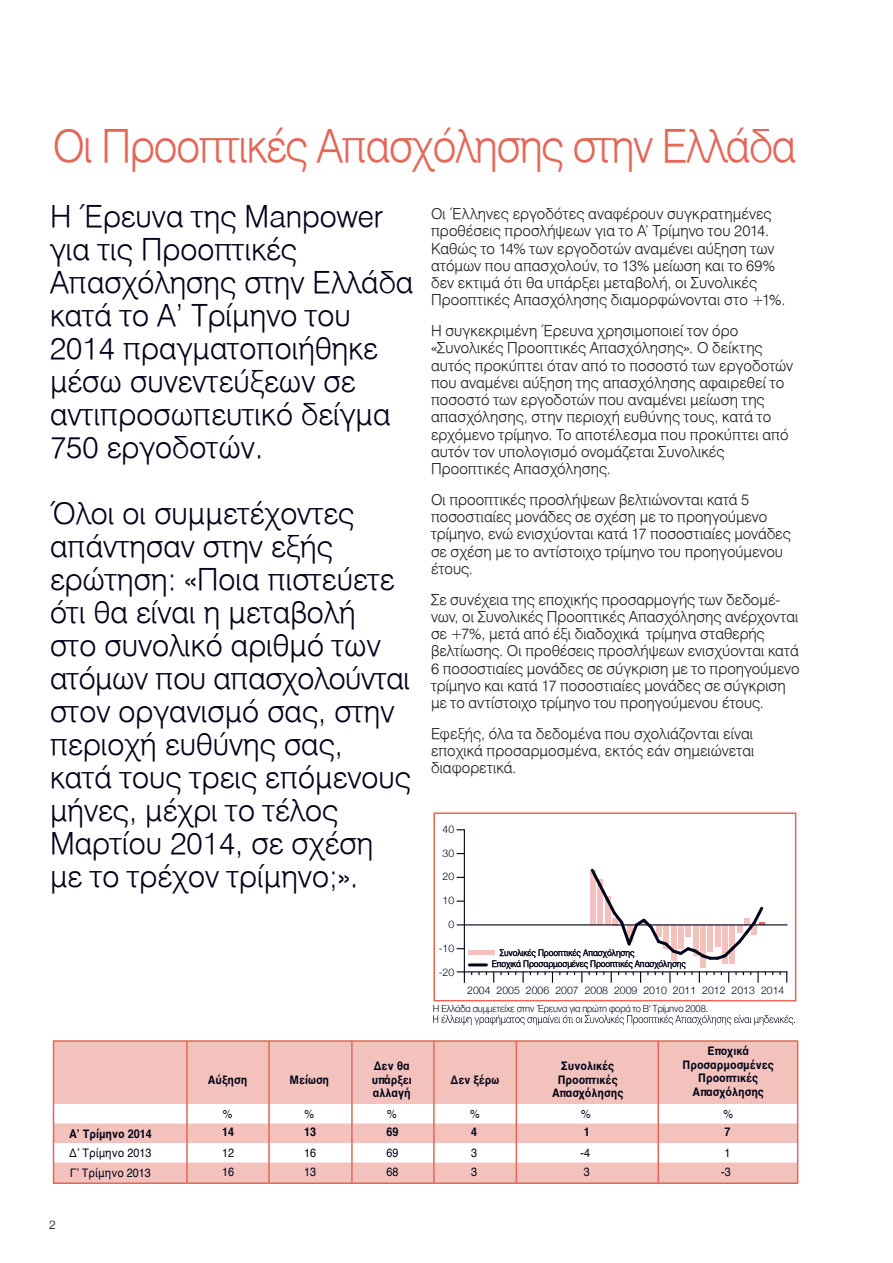
<style>
.page{position:relative;width:893px;height:1263px;background:#fff}
.page>*{position:absolute;margin:0;border:0;box-sizing:border-box;transform-origin:0 0}
.t1{font:300 45px "UB Helvetica";letter-spacing:-.03em;color:#e46758;scale:.93 1}
.t2{font:300 30px/33px "UB Helvetica";color:#000319}
.t3{font:300 15px/17.2px "UB Helvetica";color:#1d1d1b}
.t4{font:700 12px/13.5px "Helvetica";color:#000319;text-align:center;scale:.9 1}
.t5{font:12px "Helvetica";color:#000319;scale:.9 1}
.t6{font:300 12px "Helvetica Neue";color:#000319}
.t7{font:300 10.5px "Helvetica Neue";color:#000319}
.t8{font:300 10.5px "CF Helvetica";letter-spacing:-.01em;color:#000319;scale:.95 1}
.t9{font:9px "UB Helvetica";letter-spacing:-.015em;color:#000319;scale:.9 1}
</style>
<div class="page">
<div style="left:54px;top:1041px;width:744px;height:143px;background:#f4c2bc"></div>
<div style="left:53px;top:1143px;width:744px;height:19px;background:#fff"></div>
<div style="left:54px;top:1104px;width:744px;height:19px;background:#fff"></div>
<div style="left:53px;top:1040px;width:745px;height:144px;border:2px solid #e46758"></div>
<hr style="left:186px;top:1041px;width:2px;height:142px;background:#e46758">
<hr style="left:268px;top:1041px;width:2px;height:142px;background:#e46758">
<hr style="left:351px;top:1041px;width:2px;height:142px;background:#e46758">
<hr style="left:433px;top:1041px;width:2px;height:142px;background:#e46758">
<hr style="left:516px;top:1041px;width:1px;height:142px;background:#e46758">
<hr style="left:657px;top:1041px;width:2px;height:142px;background:#e46758">
<div style="left:700px;top:925px;width:6px;height:43px;background:#f4c2bc"></div>
<div style="left:722px;top:925px;width:6px;height:38px;background:#f4c2bc"></div>
<div style="left:730px;top:925px;width:5px;height:38px;background:#f4c2bc"></div>
<svg style="left:588px;top:868px;width:178px;height:94px"></svg>
<hr style="left:464px;top:829px;width:1px;height:144px;background:#000319">
<svg style="left:457px;top:900px;width:7px;height:2px"></svg>
<hr style="left:457px;top:924px;width:330px;height:1px;background:#000319">
<hr style="left:469px;top:963px;width:17px;height:3px;background:#000319">
<div style="left:468px;top:950px;width:26px;height:5px;background:#f4c2bc"></div>
<hr style="left:457px;top:971px;width:330px;height:1px;background:#000319">
<svg style="left:757px;top:972px;width:2px;height:11px"></svg>
<svg style="left:780px;top:971px;width:7px;height:11px"></svg>
<div style="left:433px;top:812px;width:363px;height:189px;border:2px solid #e46758"></div>
<svg style="left:433px;top:1015px;width:362px;height:10px"></svg>
<h1 class="t1" style="left:53px;top:120px;width:801px">Οι Προοπτικές Απασχόλησης στην Ελλάδα</h1>
<h2 class="t2" style="left:50px;top:200px;width:365px">Η Έρευνα της Manpower για τις Προοπτικές<br>Απασχόλησης στην Ελλάδα κατά το Α’ Τρίµηνο του<br>2014 πραγµατοποιήθηκε µέσω συνεντεύξεων σε αντιπροσωπευτικό δείγµα<br>750 εργοδοτών.</h2>
<p class="t2" style="left:50px;top:497px;width:363px">Όλοι οι συµµετέχοντες απάντησαν στην εξής ερώτηση: «Ποια πιστεύετε ότι θα είναι η µεταβολή<br>στο συνολικό αριθµό των ατόµων που απασχολούνται στον οργανισµό σας, στην περιοχή ευθύνης σας, κατά τους τρεις επόµενους µήνες, µέχρι το τέλος<br>Μαρτίου 2014, σε σχέση µε το τρέχον τρίµηνο;».</p>
<p class="t3" style="left:431px;top:205px;width:356px">Οι Έλληνες εργοδότες αναφέρουν συγκρατηµένες προθέσεις προσλήψεων για το Α’ Τρίµηνο του 2014.<br>Καθώς το 14% των εργοδοτών αναµένει αύξηση των ατόµων που απασχολούν, το 13% µείωση και το 69% δεν εκτιµά ότι θα υπάρξει µεταβολή, οι Συνολικές Προοπτικές Απασχόλησης διαµορφώνονται στο +1%.</p>
<p class="t3" style="left:431px;top:322px;width:364px">Η συγκεκριµένη Έρευνα χρησιµοποιεί τον όρο «Συνολικές Προοπτικές Απασχόλησης». Ο δείκτης αυτός προκύπτει όταν από το ποσοστό των εργοδοτών που αναµένει αύξηση της απασχόλησης αφαιρεθεί το ποσοστό των εργοδοτών που αναµένει µείωση της απασχόλησης, στην περιοχή ευθύνης τους, κατά το ερχόµενο τρίµηνο. Το αποτέλεσµα που προκύπτει από αυτόν τον υπολογισµό ονοµάζεται Συνολικές Προοπτικές Απασχόλησης.</p>
<p class="t3" style="left:431px;top:491px;width:361px">Οι προοπτικές προσλήψεων βελτιώνονται κατά 5 ποσοστιαίες µονάδες σε σχέση µε το προηγούµενο τρίµηνο, ενώ ενισχύονται κατά 17 ποσοστιαίες µονάδες σε σχέση µε το αντίστοιχο τρίµηνο του προηγούµενου έτους.</p>
<p class="t3" style="left:431px;top:591px;width:370px">Σε συνέχεια της εποχικής προσαρµογής των δεδοµέ&shy;νων, οι Συνολικές Προοπτικές Απασχόλησης ανέρχονται σε +7%, µετά από έξι διαδοχικά τρίµηνα σταθερής βελτίωσης. Οι προθέσεις προσλήψεων ενισχύονται κατά 6 ποσοστιαίες µονάδες σε σύγκριση µε το προηγούµενο τρίµηνο και κατά 17 ποσοστιαίες µονάδες σε σύγκριση µε το αντίστοιχο τρίµηνο του προηγούµενου έτους.</p>
<p class="t3" style="left:431px;top:725px;width:325px;text-align:justify">Εφεξής, όλα τα δεδοµένα που σχολιάζονται είναι εποχικά προσαρµοσµένα, εκτός εάν σηµειώνεται διαφορετικά.</p>
<p class="t7" style="left:443px;top:821px;width:13px">40</p>
<p class="t7" style="left:443px;top:844px;width:13px">30</p>
<p class="t7" style="left:443px;top:868px;width:13px">20</p>
<p class="t7" style="left:443px;top:892px;width:13px">10</p>
<p class="t7" style="left:448px;top:916px;width:7px">0</p>
<p class="t7" style="left:439px;top:939px;width:17px">-10</p>
<p class="t7" style="left:439px;top:963px;width:17px">-20</p>
<p class="t8" style="left:433px;top:1003px;width:291px">Η Ελλάδα συµµετείχε στην Έρευνα για πρώτη φορά το Β' Tρίµηνο 2008.</p>
<p class="t9" style="left:499px;top:948px;width:152px">Συνολικές Προοπτικές Απασχόλησης</p>
<p class="t7" style="left:467px;top:981px;width:319px">2004 2005 2006 2007 2008 2009 2010 2011 2012 2013 2014</p>
<p class="t9" style="left:492px;top:959px;width:217px">Εποχικά Προσαρµοσµένες Προοπτικές Απασχόλησης</p>
<p class="t4" style="left:208px;top:1073px;width:45px">Αύξηση</p>
<p class="t5" style="left:223px;top:1105px;width:12px">%</p>
<p class="t4" style="left:290px;top:1073px;width:45px">Μείωση</p>
<p class="t5" style="left:305px;top:1105px;width:12px">%</p>
<p class="t4" style="left:372px;top:1059px;width:46px;text-align:left">Δεν θα υπάρξει αλλαγή</p>
<p class="t5" style="left:387px;top:1104px;width:12px">%</p>
<p class="t4" style="left:451px;top:1073px;width:56px">Δεν ξέρω</p>
<p class="t5" style="left:470px;top:1104px;width:12px">%</p>
<p class="t4" style="left:552px;top:1059px;width:81px">Συνολικές<br>Προοπτικές<br>Απασχόλησης</p>
<p class="t5" style="left:581px;top:1104px;width:12px">%</p>
<p class="t4" style="left:683px;top:1044px;width:103px">Εποχικά<br>Προσαρμοσμένες<br>Προοπτικές<br>Απασχόλησης</p>
<p class="t5" style="left:723px;top:1104px;width:12px">%</p>
<p class="t4" style="left:69px;top:1127px;width:94px">A’ Τρίμηνο 2014</p>
<p class="t4" style="left:222px;top:1125px;width:15px">14</p>
<p class="t4" style="left:304px;top:1125px;width:15px">13</p>
<p class="t4" style="left:387px;top:1125px;width:15px">69</p>
<p class="t4" style="left:471px;top:1125px;width:8px">4</p>
<p class="t4" style="left:584px;top:1125px;width:8px">1</p>
<p class="t4" style="left:724px;top:1125px;width:8px">7</p>
<p class="t5" style="left:69px;top:1143px;width:93px">Δ’ Τρίμηνο 2013</p>
<p class="t5" style="left:222px;top:1143px;width:15px">12</p>
<p class="t5" style="left:304px;top:1143px;width:15px">16</p>
<p class="t5" style="left:387px;top:1143px;width:15px">69</p>
<p class="t5" style="left:471px;top:1143px;width:8px">3</p>
<p class="t5" style="left:580px;top:1143px;width:12px">-4</p>
<p class="t5" style="left:724px;top:1143px;width:8px">1</p>
<p class="t5" style="left:70px;top:1163px;width:92px">Γ’ Τρίμηνο 2013</p>
<p class="t5" style="left:222px;top:1162px;width:15px">16</p>
<p class="t5" style="left:304px;top:1162px;width:15px">13</p>
<p class="t5" style="left:387px;top:1162px;width:15px">68</p>
<p class="t5" style="left:471px;top:1162px;width:8px">3</p>
<p class="t5" style="left:584px;top:1162px;width:8px">3</p>
<p class="t5" style="left:721px;top:1162px;width:12px">-3</p>
<p class="t6" style="left:49px;top:1215px;width:8px">2</p>
</div>
